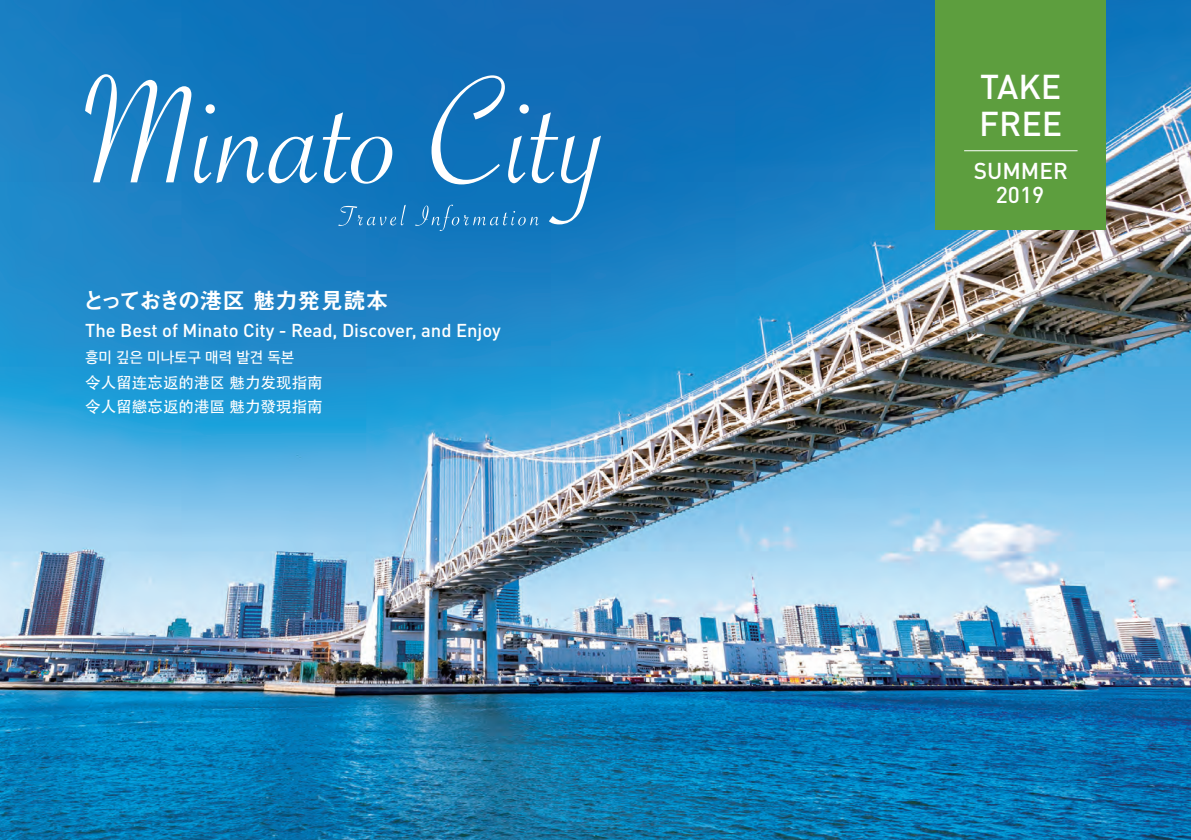
<style>
.page{position:relative;width:1191px;height:840px;background:#fff}
.page>*{position:absolute;margin:0;border:0;box-sizing:border-box;transform-origin:0 0}
.t1{font:500 34px/36.8px "DIN Pro";color:#fff}
.t2{font:22.6px "Midashi Go Pro MB31";letter-spacing:-.02em;color:#fff}
.t3{font:500 22.6px "DIN Pro";color:#fff}
.t4{font:500 18.4px "DIN Pro";color:#fff}
.t5{font:500 15.6px/24.8px "ST Heiti SC";color:#fff}
.t6{font:500 15.6px "Apple SD Gothic Neo";color:#fff}
</style>
<div class="page">
<img style="left:0;top:0;width:1191px;height:839px">
<div style="left:935px;top:0;width:171px;height:230px;background:#5d9e3e"></div>
<hr style="left:964px;top:150px;width:113px;height:1px;background:#fff">
<svg style="left:85px;top:74px;width:232px;height:109px"></svg>
<svg style="left:323px;top:112px;width:69px;height:72px"></svg>
<svg style="left:338px;top:204px;width:68px;height:22px"></svg>
<svg style="left:415px;top:75px;width:186px;height:156px;background:#2981c1"></svg>
<p class="t2" style="left:82px;top:282px;width:307px">とっておきの港区 魅力発見読本</p>
<p class="t4" style="left:85px;top:316px;width:417px">The Best of Minato City - Read, Discover, and Enjoy</p>
<p class="t6" style="left:85px;top:345px;width:211px">흥미 깊은 미나토구 매력 발견 독본</p>
<p class="t5" style="left:85px;top:369px;width:239px">令人留连忘返的港区 魅力发现指南令人留戀忘返的港區 魅力發現指南</p>
<h1 class="t1" style="left:979px;top:64px;width:85px">TAKE<br>FREE</h1>
<p class="t3" style="left:973px;top:152px;width:96px">SUMMER</p>
<p class="t3" style="left:995px;top:177px;width:50px">2019</p>
</div>
